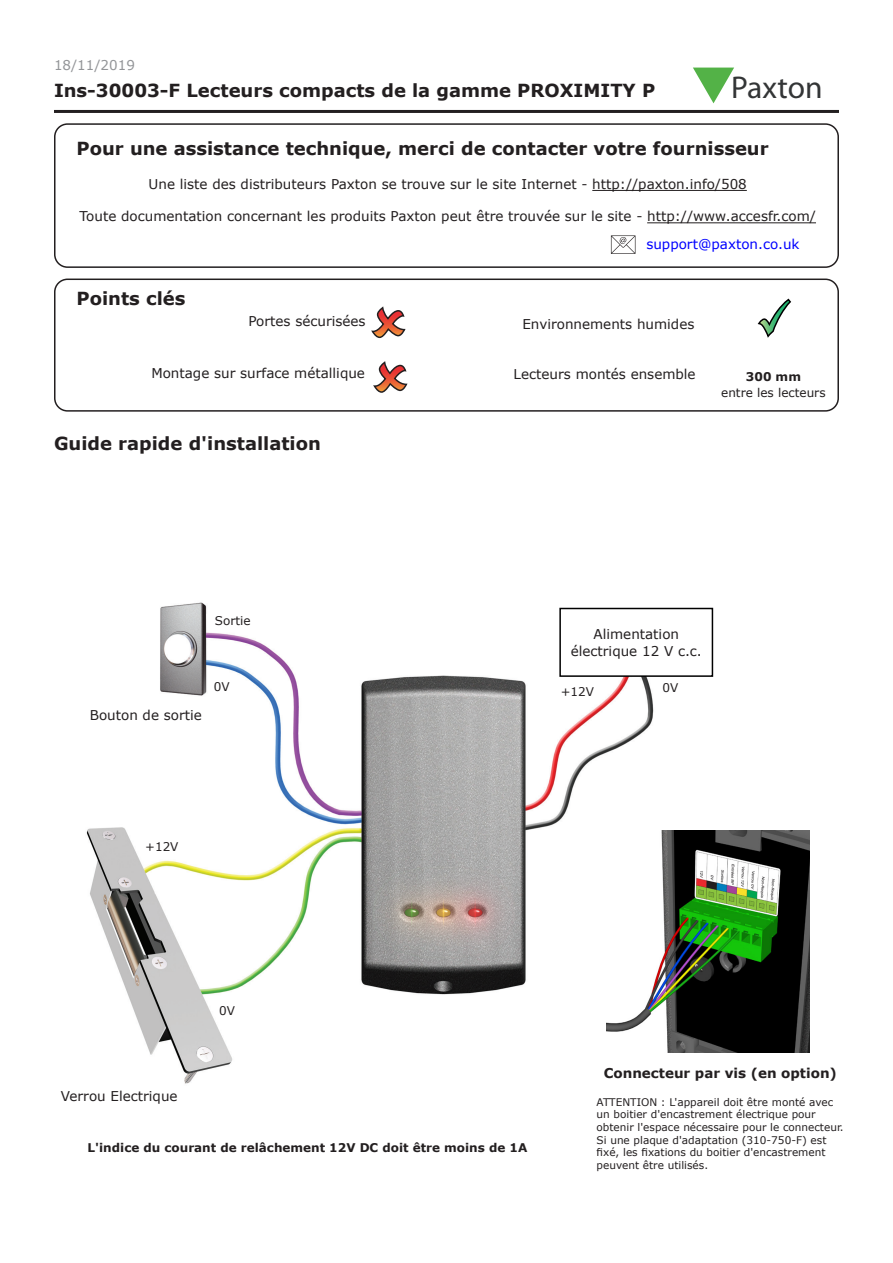
<style>
.page{position:relative;width:893px;height:1263px;background:#fff}
.page>*{position:absolute;margin:0;border:0;box-sizing:border-box;transform-origin:0 0}
.t1{font:31.65px "Myriad Pro";color:#333536}
.Section_title{font:700 18px "Verdana";color:#231f20}
.Text_-_9pt_tech_link{font:13.5px "Verdana";color:#231f20}
.Text_-_9pt_Right{font:13.5px "Verdana";color:#231f20}
.Text_-_9pt_centre{font:13.5px/16.2px "Verdana";color:#231f20;text-align:center}
.Text_-_9pt_centre-2{font:700 13.5px "Verdana";color:#231f20}
.email_sml{font:13.5px "Verdana";color:#00f}
.t2{font:13.5px "Verdana";color:#939598}
.Text_-_8pt_bold_cent{font:700 12px "Verdana";color:#231f20}
.Text_-_8pt{font:12px "Verdana";color:#231f20}
.Text_-_8pt_centre{font:12px "Verdana";color:#231f20}
.Text_-_7pt{font:10.5px/12.6px "Verdana";color:#231f20}
</style>
<div class="page">
<hr style="left:54px;top:110px;width:785px;height:3px;background:#231f20">
<div style="left:54px;top:279px;width:785px;height:133px;border:2px solid #231f20;border-radius:13px"></div>
<svg style="left:757px;top:298px;width:35px;height:40px"></svg>
<svg style="left:373px;top:361px;width:35px;height:32px"></svg>
<svg style="left:371px;top:306px;width:35px;height:33px"></svg>
<img style="left:86px;top:602px;width:628px;height:482px">
<div style="left:560px;top:608px;width:152px;height:68px;background:#fff"></div>
<div style="left:559px;top:608px;width:154px;height:69px;border:2px solid #000"></div>
<img style="left:606px;top:830px;width:204px;height:223px">
<svg style="left:693px;top:68px;width:41px;height:35px"></svg>
<div style="left:54px;top:123px;width:785px;height:145px;border:2px solid #231f20;border-radius:13px"></div>
<hr style="left:592px;top:190px;width:155px;height:1px;background:#231f20">
<hr style="left:647px;top:222px;width:169px;height:1px;background:#231f20">
<svg style="left:611px;top:235px;width:24px;height:19px"></svg>
<p class="t2" style="left:54px;top:56px;width:82px">18/11/2019</p>
<p class="Section_title" style="left:54px;top:77px;width:603px">Ins-30003-F Lecteurs compacts de la gamme PROXIMITY P</p>
<p class="t1" style="left:731px;top:68px;width:93px">Paxton</p>
<p class="Section_title" style="left:77px;top:136px;width:694px">Pour une assistance technique, merci de contacter votre fournisseur</p>
<p class="Text_-_9pt_tech_link" style="left:149px;top:175px;width:600px">Une liste des distributeurs Paxton se trouve sur le site Internet - http://paxton.info/508</p>
<p class="Text_-_9pt_tech_link" style="left:79px;top:207px;width:738px">Toute documentation concernant les produits Paxton peut être trouvée sur le site - http://www.accesfr.com/</p>
<p class="email_sml" style="left:646px;top:235px;width:155px">support@paxton.co.uk</p>
<p class="Section_title" style="left:77px;top:286px;width:110px">Points clés</p>
<p class="Text_-_9pt_Right" style="left:248px;top:312px;width:119px">Portes sécurisées</p>
<p class="Text_-_9pt_Right" style="left:522px;top:315px;width:173px">Environnements humides</p>
<p class="Text_-_9pt_Right" style="left:514px;top:365px;width:184px">Lecteurs montés ensemble</p>
<p class="Text_-_9pt_Right" style="left:151px;top:364px;width:215px">Montage sur surface métallique</p>
<p class="Section_title" style="left:54px;top:430px;width:268px">Guide rapide d'installation</p>
<p class="Text_-_8pt_bold_cent" style="left:746px;top:368px;width:57px">300 mm</p>
<p class="Text_-_8pt_centre" style="left:721px;top:384px;width:106px">entre les lecteurs</p>
<p class="Text_-_9pt_centre" style="left:90px;top:707px;width:114px">Bouton de sortie</p>
<p class="Text_-_8pt" style="left:215px;top:613px;width:37px">Sortie</p>
<p class="Text_-_9pt_centre" style="left:571px;top:626px;width:133px">Alimentation électrique 12 V c.c.</p>
<p class="Text_-_8pt" style="left:214px;top:678px;width:17px">0V</p>
<p class="Text_-_8pt" style="left:662px;top:679px;width:17px">0V</p>
<p class="Text_-_8pt" style="left:561px;top:684px;width:35px">+12V</p>
<p class="Text_-_8pt" style="left:145px;top:838px;width:35px">+12V</p>
<p class="Text_-_8pt" style="left:219px;top:1003px;width:17px">0V</p>
<p class="Text_-_9pt_centre" style="left:61px;top:1088px;width:118px">Verrou Electrique</p>
<p class="Text_-_8pt_bold_cent" style="left:88px;top:1139px;width:441px">L'indice du courant de relâchement 12V DC doit être moins de 1A</p>
<p class="Text_-_9pt_centre-2" style="left:604px;top:1063px;width:235px">Connecteur par vis (en option)</p>
<p class="Text_-_7pt" style="left:597px;top:1096px;width:249px">ATTENTION : L'appareil doit être monté avec un boitier d'encastrement électrique pour obtenir l'espace nécessaire pour le connecteur.<br>Si une plaque d'adaptation (310-750-F) est fixé, les fixations du boitier d'encastrement peuvent être utilisés.</p>
</div>
